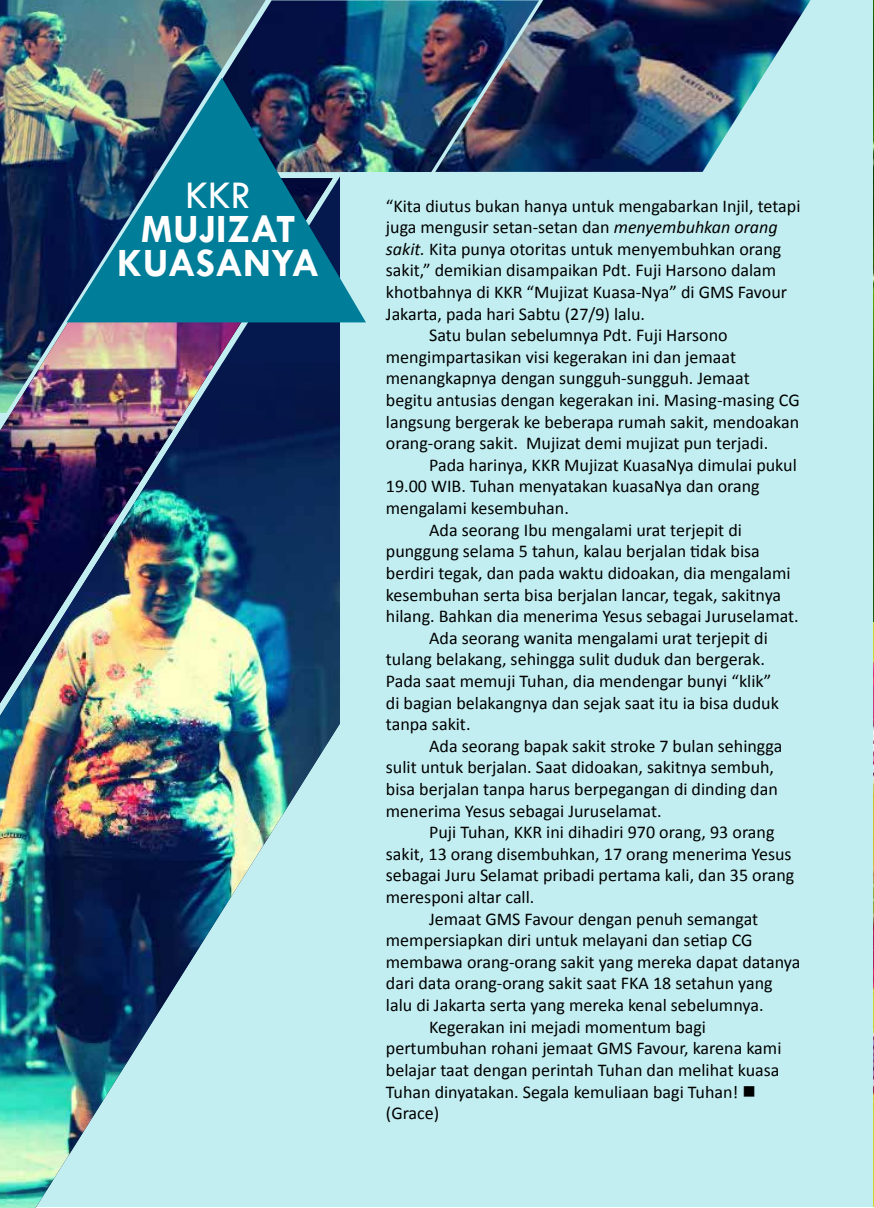
<style>
.page{position:relative;width:874px;height:1208px;background:#fff}
.page>*{position:absolute;margin:0;border:0;box-sizing:border-box;transform-origin:0 0}
.t1{font:700 40.6px/33.8px "Tw Cen";color:#fff;text-align:center}
.t2{font:40.6px "Tw Cen";color:#fff}
.t3{font:18px "Calibri";color:#000}
.s1{font-style:italic}
</style>
<div class="page">
<img style="left:872px;top:621px;width:1px;height:585px">
<img style="left:872px;top:0;width:1px;height:621px">
<div style="left:0;top:0;width:872px;height:1206px;background:#c2eef1"></div>
<img style="left:0;top:362px;width:486px;height:846px">
<img style="left:0;top:0;width:180px;height:178px">
<img style="left:180px;top:0;width:255px;height:172px">
<img style="left:435px;top:0;width:375px;height:172px">
<img style="left:0;top:703px;width:332px;height:43px">
<img style="left:0;top:178px;width:332px;height:525px">
<div style="left:340px;top:172px;width:415px;height:923px;background:#c2eef1"></div>
<img style="left:66px;top:78px;width:300px;height:244px">
<h1 class="t2" style="left:185px;top:171px;width:67px">KKR</h1>
<h1 class="t1" style="left:117px;top:211px;width:204px">MUJIZAT<br>KUASANYA</h1>
<p class="t3" style="left:386px;top:194px;width:416px">“Kita diutus bukan hanya untuk mengabarkan Injil, tetapi</p>
<p class="t3" style="left:386px;top:216px;width:393px">juga mengusir setan-setan dan <span class="s1">menyembuhkan orang</span></p>
<p class="t3" style="left:386px;top:237px;width:397px"><span class="s1">sakit.</span> Kita punya otoritas untuk menyembuhkan orang</p>
<p class="t3" style="left:386px;top:259px;width:391px">sakit,” demikian disampaikan Pdt. Fuji Harsono dalam</p>
<p class="t3" style="left:386px;top:281px;width:402px">khotbahnya di KKR “Mujizat Kuasa-Nya” di GMS Favour</p>
<p class="t3" style="left:386px;top:302px;width:260px">Jakarta, pada hari Sabtu (27/9) lalu.</p>
<p class="t3" style="left:429px;top:324px;width:300px">Satu bulan sebelumnya Pdt. Fuji Harsono</p>
<p class="t3" style="left:386px;top:345px;width:351px">mengimpartasikan visi kegerakan ini dan jemaat</p>
<p class="t3" style="left:386px;top:367px;width:365px">menangkapnya dengan sungguh-sungguh. Jemaat</p>
<p class="t3" style="left:386px;top:389px;width:415px">begitu antusias dengan kegerakan ini. Masing-masing CG</p>
<p class="t3" style="left:386px;top:410px;width:414px">langsung bergerak ke beberapa rumah sakit, mendoakan</p>
<p class="t3" style="left:386px;top:432px;width:384px">orang-orang sakit. Mujizat demi mujizat pun terjadi.</p>
<p class="t3" style="left:429px;top:453px;width:369px">Pada harinya, KKR Mujizat KuasaNya dimulai pukul</p>
<p class="t3" style="left:386px;top:475px;width:375px">19.00 WIB. Tuhan menyatakan kuasaNya dan orang</p>
<p class="t3" style="left:386px;top:497px;width:184px">mengalami kesembuhan.</p>
<p class="t3" style="left:429px;top:518px;width:314px">Ada seorang Ibu mengalami urat terjepit di</p>
<p class="t3" style="left:386px;top:540px;width:375px">punggung selama 5 tahun, kalau berjalan tidak bisa</p>
<p class="t3" style="left:386px;top:561px;width:406px">berdiri tegak, dan pada waktu didoakan, dia mengalami</p>
<p class="t3" style="left:386px;top:583px;width:396px">kesembuhan serta bisa berjalan lancar, tegak, sakitnya</p>
<p class="t3" style="left:386px;top:605px;width:414px">hilang. Bahkan dia menerima Yesus sebagai Juruselamat.</p>
<p class="t3" style="left:429px;top:626px;width:340px">Ada seorang wanita mengalami urat terjepit di</p>
<p class="t3" style="left:386px;top:648px;width:380px">tulang belakang, sehingga sulit duduk dan bergerak.</p>
<p class="t3" style="left:386px;top:669px;width:386px">Pada saat memuji Tuhan, dia mendengar bunyi “klik”</p>
<p class="t3" style="left:386px;top:691px;width:394px">di bagian belakangnya dan sejak saat itu ia bisa duduk</p>
<p class="t3" style="left:386px;top:713px;width:86px">tanpa sakit.</p>
<p class="t3" style="left:429px;top:734px;width:354px">Ada seorang bapak sakit stroke 7 bulan sehingga</p>
<p class="t3" style="left:386px;top:756px;width:389px">sulit untuk berjalan. Saat didoakan, sakitnya sembuh,</p>
<p class="t3" style="left:386px;top:777px;width:393px">bisa berjalan tanpa harus berpegangan di dinding dan</p>
<p class="t3" style="left:386px;top:799px;width:277px">menerima Yesus sebagai Juruselamat.</p>
<p class="t3" style="left:429px;top:821px;width:346px">Puji Tuhan, KKR ini dihadiri 970 orang, 93 orang</p>
<p class="t3" style="left:386px;top:842px;width:407px">sakit, 13 orang disembuhkan, 17 orang menerima Yesus</p>
<p class="t3" style="left:386px;top:864px;width:409px">sebagai Juru Selamat pribadi pertama kali, dan 35 orang</p>
<p class="t3" style="left:386px;top:885px;width:150px">meresponi altar call.</p>
<p class="t3" style="left:429px;top:907px;width:330px">Jemaat GMS Favour dengan penuh semangat</p>
<p class="t3" style="left:386px;top:929px;width:368px">mempersiapkan diri untuk melayani dan setiap CG</p>
<p class="t3" style="left:386px;top:950px;width:416px">membawa orang-orang sakit yang mereka dapat datanya</p>
<p class="t3" style="left:386px;top:972px;width:388px">dari data orang-orang sakit saat FKA 18 setahun yang</p>
<p class="t3" style="left:386px;top:993px;width:379px">lalu di Jakarta serta yang mereka kenal sebelumnya.</p>
<p class="t3" style="left:429px;top:1015px;width:278px">Kegerakan ini mejadi momentum bagi</p>
<p class="t3" style="left:386px;top:1037px;width:397px">pertumbuhan rohani jemaat GMS Favour, karena kami</p>
<p class="t3" style="left:386px;top:1058px;width:395px">belajar taat dengan perintah Tuhan dan melihat kuasa</p>
<p class="t3" style="left:386px;top:1080px;width:371px">Tuhan dinyatakan. Segala kemuliaan bagi Tuhan! ■</p>
<p class="t3" style="left:386px;top:1101px;width:55px">(Grace)</p>
</div>
